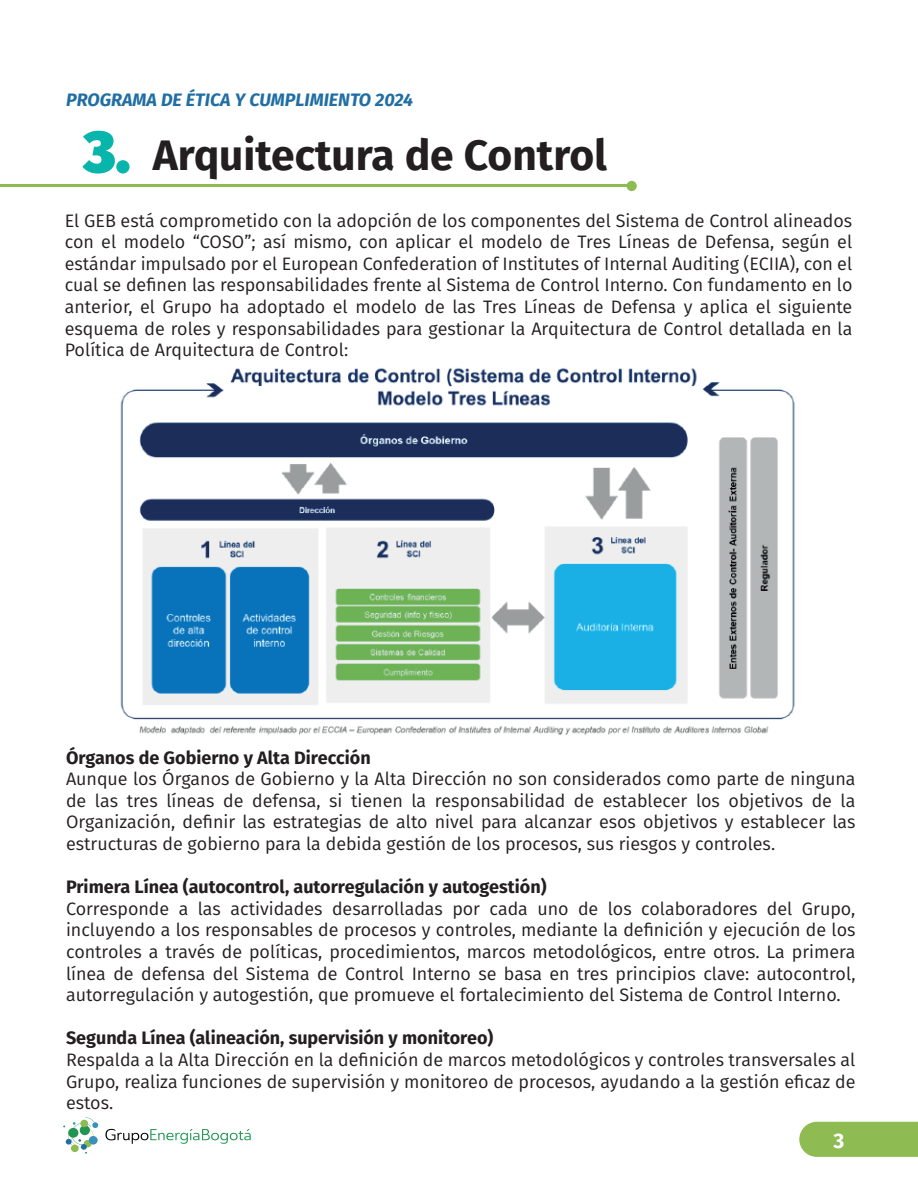
<style>
.page{position:relative;width:918px;height:1188px;background:#fff}
.page>*{position:absolute;margin:0;border:0;box-sizing:border-box;transform-origin:0 0}
.t1{font:700 42.6px "Fira Sans";color:#231f20}
.t2{font:700 21px "Fira Sans";color:#fff}
.t3{font:18px/21.6px "Fira Sans";color:#231f20;text-align:justify}
.t4{font:700 18px "Fira Sans";color:#231f20}
.t5{font:italic 700 18px "Fira Sans";color:#206ea3}
.s1{font-weight:900;font-size:59.4px;color:#08b5ab}
</style>
<div class="page">
<div style="left:799px;top:1122px;width:119px;height:35px;background:#8ebc53"></div>
<hr style="left:0;top:185px;width:632px;height:2px;background:#8ebc53">
<div style="left:627px;top:181px;width:10px;height:10px;background:#8ebc53;border-radius:50%"></div>
<img style="left:120px;top:368px;width:675px;height:367px">
<svg style="left:105px;top:1129px;width:146px;height:15px"></svg>
<svg style="left:63px;top:1117px;width:35px;height:37px"></svg>
<p class="t5" style="left:66px;top:85px;width:349px">PROGRAMA DE ÉTICA Y CUMPLIMIENTO 2024</p>
<h1 class="t1" style="left:84px;top:120px;width:525px"><span class="s1">3.</span> Arquitectura de Control</h1>
<p class="t3" style="left:65px;top:209px;width:789px">El GEB está comprometido con la adopción de los componentes del Sistema de Control alineados con el modelo “COSO”; así mismo, con aplicar el modelo de Tres Líneas de Defensa, según el estándar impulsado por el European Confederation of Institutes of Internal Auditing (ECIIA), con el cual se definen las responsabilidades frente al Sistema de Control Interno. Con fundamento en lo anterior, el Grupo ha adoptado el modelo de las Tres Líneas de Defensa y aplica el siguiente esquema de roles y responsabilidades para gestionar la Arquitectura de Control detallada en la Política de Arquitectura de Control:</p>
<p class="t4" style="left:66px;top:742px;width:306px">Órganos de Gobierno y Alta Dirección</p>
<p class="t3" style="left:66px;top:768px;width:791px">Aunque los Órganos de Gobierno y la Alta Dirección no son considerados como parte de ninguna de las tres líneas de defensa, si tienen la responsabilidad de establecer los objetivos de la Organización, definir las estrategias de alto nivel para alcanzar esos objetivos y establecer las estructuras de gobierno para la debida gestión de los procesos, sus riesgos y controles.</p>
<p class="t4" style="left:66px;top:872px;width:482px">Primera Línea (autocontrol, autorregulación y autogestión)</p>
<p class="t3" style="left:66px;top:897px;width:791px">Corresponde a las actividades desarrolladas por cada uno de los colaboradores del Grupo, incluyendo a los responsables de procesos y controles, mediante la definición y ejecución de los controles a través de políticas, procedimientos, marcos metodológicos, entre otros. La primera línea de defensa del Sistema de Control Interno se basa en tres principios clave: autocontrol, autorregulación y autogestión, que promueve el fortalecimiento del Sistema de Control Interno.</p>
<p class="t4" style="left:66px;top:1023px;width:429px">Segunda Línea (alineación, supervisión y monitoreo)</p>
<p class="t3" style="left:66px;top:1049px;width:791px">Respalda a la Alta Dirección en la definición de marcos metodológicos y controles transversales al Grupo, realiza funciones de supervisión y monitoreo de procesos, ayudando a la gestión eficaz de estos.</p>
<p class="t2" style="left:833px;top:1123px;width:12px">3</p>
</div>
